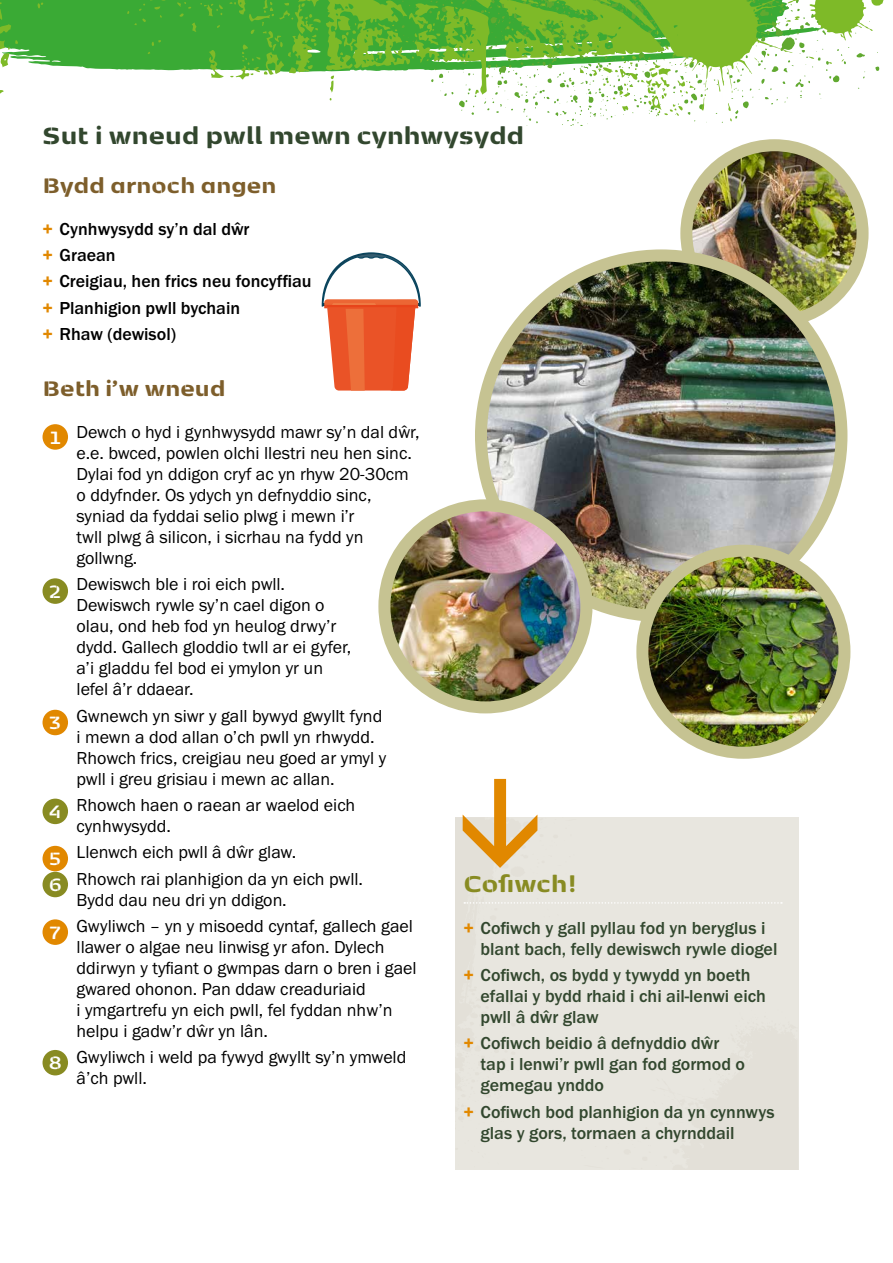
<style>
.page{position:relative;width:893px;height:1263px;background:#fff}
.page>*{position:absolute;margin:0;border:0;box-sizing:border-box;transform-origin:0 0}
._02_Subhead_18pt{font:800 27.75px "Kobenhavn Sans Stencil";letter-spacing:.01em;color:#32472e}
._03_SP_Head_light_ru{font:800 27px "Kobenhavn Sans Stencil";color:#888b22}
._02_Subhead_16pt{font:800 24.75px "Kobenhavn Sans Stencil";letter-spacing:.01em;color:#7d5e2b}
._02_Circle_numbers{font:700 21px "Kobenhavn Sans Stencil";color:#fff}
._02_Text_space_after{font:18px/21px "Franklin Gothic URW Boo";color:#000}
._02_Text_space_after-2{font:500 18px/21px "Franklin Gothic URW";color:#32472e}
._02_Text_space_after-3{font:500 18px "Franklin Gothic URW";color:#000}
.s1{font-family:"Franklin Gothic URW Hea";font-weight:400;color:#e18800}
</style>
<div class="page">
<div style="left:43px;top:710px;width:25px;height:25px;background:#e18800;border-radius:50%"></div>
<div style="left:43px;top:846px;width:25px;height:25px;background:#e18800;border-radius:50%"></div>
<div style="left:43px;top:919px;width:25px;height:26px;background:#e18800;border-radius:50%"></div>
<div style="left:43px;top:578px;width:25px;height:26px;background:#888b22;border-radius:50%"></div>
<div style="left:43px;top:799px;width:25px;height:25px;background:#888b22;border-radius:50%"></div>
<div style="left:43px;top:872px;width:25px;height:25px;background:#888b22;border-radius:50%"></div>
<div style="left:43px;top:1050px;width:25px;height:25px;background:#888b22;border-radius:50%"></div>
<svg style="left:0;top:0;width:884px;height:121px"></svg>
<svg style="left:455px;top:779px;width:344px;height:390px;background:#e9e6dd"></svg>
<img style="left:693px;top:145px;width:169px;height:176px">
<div style="left:680px;top:139px;width:188px;height:188px;border:12px solid #c6c392;border-radius:50%"></div>
<img style="left:481px;top:255px;width:360px;height:361px;border-radius:180px">
<div style="left:475px;top:249px;width:372px;height:373px;border:12px solid #c6c392;border-radius:50%"></div>
<img style="left:384px;top:505px;width:202px;height:202px;border-radius:101px">
<div style="left:378px;top:499px;width:214px;height:214px;border:12px solid #c6c392;border-radius:50%"></div>
<img style="left:642px;top:551px;width:202px;height:202px;border-radius:101px">
<div style="left:636px;top:545px;width:214px;height:214px;border:12px solid #c6c392;border-radius:50%"></div>
<div style="left:43px;top:424px;width:25px;height:26px;background:#e18800;border-radius:50%"></div>
<svg style="left:322px;top:252px;width:99px;height:139px"></svg>
<hr style="left:327px;top:305px;width:89px;height:2px;background:#e8441a">
<h3 class="_02_Subhead_18pt" style="left:43px;top:115px;width:483px">Sut i wneud pwll mewn cynhwysydd</h3>
<h4 class="_02_Subhead_16pt" style="left:43px;top:167px;width:236px">Bydd arnoch angen</h4>
<p class="_02_Text_space_after-3" style="left:43px;top:217px;width:209px"><span class="s1">+</span> Cynhwysydd sy’n dal dŵr</p>
<p class="_02_Text_space_after-3" style="left:43px;top:244px;width:75px"><span class="s1">+</span> Graean</p>
<p class="_02_Text_space_after-3" style="left:43px;top:270px;width:271px"><span class="s1">+</span> Creigiau, hen frics neu foncyffiau</p>
<p class="_02_Text_space_after-3" style="left:43px;top:296px;width:199px"><span class="s1">+</span> Planhigion pwll bychain</p>
<p class="_02_Text_space_after-3" style="left:43px;top:323px;width:135px"><span class="s1">+</span> Rhaw (dewisol)</p>
<h4 class="_02_Subhead_16pt" style="left:43px;top:370px;width:184px">Beth i’w wneud</h4>
<p class="_02_Text_space_after" style="left:77px;top:421px;width:345px">Dewch o hyd i gynhwysydd mawr sy’n dal dŵr, e.e. bwced, powlen olchi llestri neu hen sinc.<br>Dylai fod yn ddigon cryf ac yn rhyw 20-30cm o ddyfnder. Os ydych yn defnyddio sinc, syniad da fyddai selio plwg i mewn i’r<br>twll plwg â silicon, i sicrhau na fydd yn gollwng.</p>
<p class="_02_Text_space_after" style="left:77px;top:573px;width:276px">Dewiswch ble i roi eich pwll.<br>Dewiswch rywle sy’n cael digon o olau, ond heb fod yn heulog drwy’r dydd. Gallech gloddio twll ar ei gyfer, a’i gladdu fel bod ei ymylon yr un lefel â’r ddaear.</p>
<p class="_02_Text_space_after" style="left:77px;top:705px;width:311px">Gwnewch yn siwr y gall bywyd gwyllt fynd i mewn a dod allan o’ch pwll yn rhwydd.<br>Rhowch frics, creigiau neu goed ar ymyl y pwll i greu grisiau i mewn ac allan.</p>
<p class="_02_Text_space_after" style="left:77px;top:794px;width:280px">Rhowch haen o raean ar waelod eich cynhwysydd.</p>
<p class="_02_Text_space_after" style="left:77px;top:841px;width:221px">Llenwch eich pwll â dŵr glaw.</p>
<p class="_02_Text_space_after" style="left:77px;top:868px;width:288px">Rhowch rai planhigion da yn eich pwll.<br>Bydd dau neu dri yn ddigon.</p>
<p class="_02_Text_space_after" style="left:77px;top:915px;width:342px">Gwyliwch – yn y misoedd cyntaf, gallech gael llawer o algae neu linwisg yr afon. Dylech ddirwyn y tyfiant o gwmpas darn o bren i gael gwared ohonon. Pan ddaw creaduriaid<br>i ymgartrefu yn eich pwll, fel fyddan nhw’n helpu i gadw’r dŵr yn lân.</p>
<p class="_02_Text_space_after" style="left:77px;top:1046px;width:331px">Gwyliwch i weld pa fywyd gwyllt sy’n ymweld â’ch pwll.</p>
<p class="_02_Circle_numbers" style="left:50px;top:422px;width:11px">1</p>
<p class="_02_Circle_numbers" style="left:49px;top:576px;width:13px">2</p>
<p class="_02_Circle_numbers" style="left:49px;top:707px;width:13px">3</p>
<p class="_02_Circle_numbers" style="left:49px;top:796px;width:14px">4</p>
<p class="_02_Circle_numbers" style="left:49px;top:843px;width:13px">5</p>
<p class="_03_SP_Head_light_ru" style="left:463px;top:863px;width:115px">Cofiwch!</p>
<p class="_02_Text_space_after-2" style="left:480px;top:917px;width:298px;text-indent:-17px"><span class="s1">+</span> Cofiwch y gall pyllau fod yn beryglus i blant bach, felly dewiswch rywle diogel</p>
<p class="_02_Text_space_after-2" style="left:480px;top:964px;width:287px;text-indent:-17px"><span class="s1">+</span> Cofiwch, os bydd y tywydd yn boeth efallai y bydd rhaid i chi ail-lenwi eich pwll â dŵr glaw</p>
<p class="_02_Text_space_after-2" style="left:480px;top:1032px;width:266px;text-indent:-17px"><span class="s1">+</span> Cofiwch beidio â defnyddio dŵr tap i lenwi’r pwll gan fod gormod o gemegau ynddo</p>
<p class="_02_Text_space_after-2" style="left:480px;top:1101px;width:296px;text-indent:-17px"><span class="s1">+</span> Cofiwch bod planhigion da yn cynnwys glas y gors, tormaen a chyrnddail</p>
<p class="_02_Circle_numbers" style="left:49px;top:869px;width:15px">6</p>
<p class="_02_Circle_numbers" style="left:50px;top:917px;width:12px">7</p>
<p class="_02_Circle_numbers" style="left:49px;top:1047px;width:15px">8</p>
</div>
